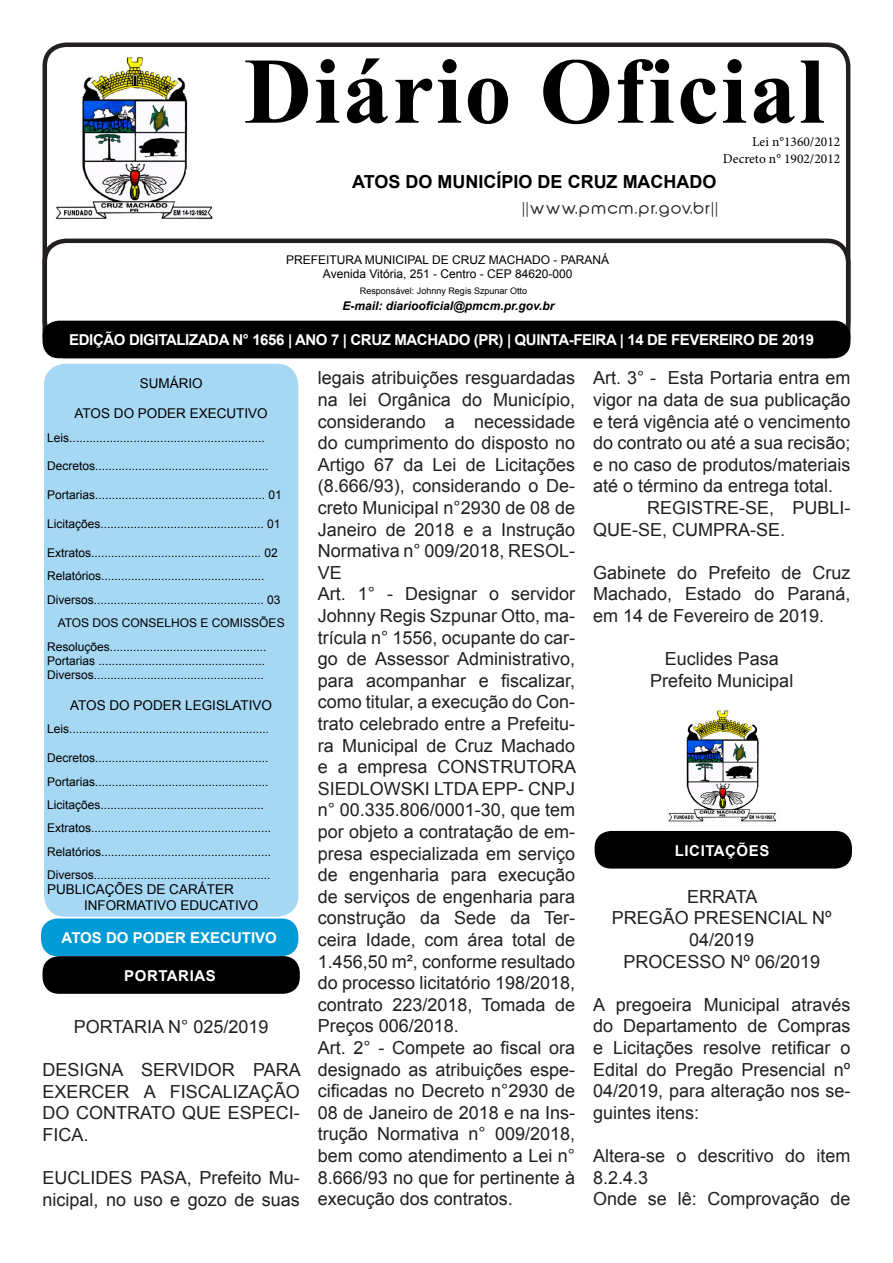
<style>
.page{position:relative;width:893px;height:1263px;background:#fff}
.page>*{position:absolute;margin:0;border:0;box-sizing:border-box;transform-origin:0 0}
.t1{font:700 93.9px "Times New Roman";letter-spacing:.025em;color:#000}
.t2{font:18px/21.6px "Arial";color:#231f20;text-align:justify}
.t3{font:700 18px "Arial";color:#000}
.t4{font:700 15px "Arial";letter-spacing:-.025em;color:#fff}
.t5{font:15px "Abeatby Kai";letter-spacing:.1em;color:#231f20;scale:1.06 1}
.t6{font:700 15px "Arial";color:#fff}
.t7{font:700 15px "Arial";letter-spacing:.035em;color:#fff}
.t8{font:13.5px "Arial";color:#000}
.t9{font:13.5px "Minion Pro";color:#000}
.t10{font:12px "Arial";color:#000}
.t11{font:italic 700 12px "Arial";color:#000}
.t12{font:9px "Arial";color:#000}
</style>
<div class="page">
<div style="left:43px;top:43px;width:807px;height:301px;border:4px solid #231f20;border-radius:21px"></div>
<div style="left:43px;top:239px;width:807px;height:119px;border:4px solid #231f20;border-radius:21px"></div>
<div style="left:44px;top:364px;width:254px;height:553px;background:#a6d7f3;border-radius:21px"></div>
<div style="left:43px;top:321px;width:807px;height:37px;background:#000;border-radius:16px"></div>
<img style="left:55px;top:55px;width:158px;height:165px">
<div style="left:41px;top:918px;width:257px;height:38px;background:#009bd6;border-radius:16px"></div>
<div style="left:43px;top:956px;width:257px;height:38px;background:#000;border-radius:16px"></div>
<img style="left:668px;top:709px;width:108px;height:113px">
<div style="left:595px;top:831px;width:257px;height:37px;background:#000;border-radius:16px"></div>
<p class="t1" style="left:244px;top:24px;width:582px">Diário Oficial</p>
<p class="t9" style="left:752px;top:133px;width:90px">Lei n°1360/2012</p>
<p class="t9" style="left:723px;top:149px;width:119px">Decreto n° 1902/2012</p>
<p class="t3" style="left:352px;top:169px;width:366px">ATOS DO MUNICÍPIO DE CRUZ MACHADO</p>
<p class="t5" style="left:523px;top:202px;width:186px">||www.pmcm.pr.gov.br||</p>
<p class="t10" style="left:286px;top:251px;width:325px">PREFEITURA MUNICIPAL DE CRUZ MACHADO - PARANÁ</p>
<p class="t10" style="left:323px;top:266px;width:251px">Avenida Vitória, 251 - Centro - CEP 84620-000</p>
<p class="t11" style="left:343px;top:298px;width:213px">E-mail: diariooficial@pmcm.pr.gov.br</p>
<p class="t4" style="left:69px;top:329px;width:747px">EDIÇÃO DIGITALIZADA N° 1656 | ANO 7 | CRUZ MACHADO (PR) | QUINTA-FEIRA | 14 DE FEVEREIRO DE 2019</p>
<p class="t8" style="left:140px;top:374px;width:65px">SUMÁRIO</p>
<p class="t8" style="left:75px;top:404px;width:195px">ATOS DO PODER EXECUTIVO</p>
<p class="t10" style="left:47px;top:429px;width:219px">Leis..........................................................</p>
<p class="t10" style="left:47px;top:458px;width:223px">Decretos....................................................</p>
<p class="t10" style="left:47px;top:487px;width:236px">Portarias................................................... 01</p>
<p class="t10" style="left:47px;top:516px;width:235px">Licitações................................................. 01</p>
<p class="t10" style="left:47px;top:544px;width:232px">Extratos................................................... 02</p>
<p class="t10" style="left:47px;top:568px;width:219px">Relatórios.................................................</p>
<p class="t10" style="left:47px;top:591px;width:235px">Diversos................................................... 03</p>
<p class="t10" style="left:58px;top:615px;width:228px">ATOS DOS CONSELHOS E COMISSÕES</p>
<p class="t10" style="left:47px;top:638px;width:221px">Resoluções...............................................</p>
<p class="t10" style="left:47px;top:652px;width:220px">Portarias ..................................................</p>
<p class="t10" style="left:47px;top:667px;width:218px">Diversos...................................................</p>
<p class="t8" style="left:70px;top:696px;width:203px">ATOS DO PODER LEGISLATIVO</p>
<p class="t10" style="left:47px;top:721px;width:224px">Leis............................................................</p>
<p class="t10" style="left:47px;top:750px;width:223px">Decretos....................................................</p>
<p class="t10" style="left:47px;top:773px;width:223px">Portarias....................................................</p>
<p class="t10" style="left:47px;top:796px;width:218px">Licitações.................................................</p>
<p class="t10" style="left:47px;top:820px;width:226px">Extratos......................................................</p>
<p class="t10" style="left:47px;top:843px;width:226px">Relatórios...................................................</p>
<p class="t10" style="left:47px;top:867px;width:225px">Diversos.....................................................</p>
<p class="t8" style="left:47px;top:880px;width:188px">PUBLICAÇÕES DE CARÁTER</p>
<p class="t8" style="left:84px;top:896px;width:176px">INFORMATIVO EDUCATIVO</p>
<p class="t12" style="left:360px;top:284px;width:169px">Responsável: Johnny Regis Szpunar Otto</p>
<p class="t2" style="left:593px;top:367px;width:259px">Art. 3° - Esta Portaria entra em vigor na data de sua publicação e terá vigência até o vencimento do contrato ou até a sua recisão; e no caso de produtos/materiais até o término da entrega total.</p>
<p class="t2" style="left:593px;top:497px;width:259px;text-indent:54px">REGISTRE-SE, PUBLI-<br>QUE-SE, CUMPRA-SE.</p>
<p class="t2" style="left:593px;top:561px;width:259px">Gabinete do Prefeito de Cruz Machado, Estado do Paraná, em 14 de Fevereiro de 2019.</p>
<p class="t2" style="left:665px;top:648px;width:116px">Euclides Pasa</p>
<p class="t2" style="left:650px;top:669px;width:145px">Prefeito Municipal</p>
<p class="t2" style="left:318px;top:367px;width:259px">legais atribuições resguardadas na lei Orgânica do Município, considerando a necessidade do cumprimento do disposto no Artigo 67 da Lei de Licitações (8.666/93), considerando o De&shy;creto Municipal n°2930 de 08 de Janeiro de 2018 e a Instrução Normativa n° 009/2018, RESOL-VE</p>
<p class="t2" style="left:318px;top:583px;width:260px">Art. 1° - Designar o servidor Johnny Regis Szpunar Otto, ma&shy;trícula n° 1556, ocupante do car&shy;go de Assessor Administrativo, para acompanhar e fiscalizar, como titular, a execução do Con&shy;trato celebrado entre a Prefeitu&shy;ra Municipal de Cruz Machado e a empresa CONSTRUTORA SIEDLOWSKI LTDA EPP- CNPJ n° 00.335.806/0001-30, que tem por objeto a contratação de em&shy;presa especializada em serviço de engenharia para execução de serviços de engenharia para construção da Sede da Ter&shy;ceira Idade, com área total de 1.456,50 m², conforme resultado do processo licitatório 198/2018, contrato 223/2018, Tomada de Preços 006/2018.</p>
<p class="t2" style="left:318px;top:1037px;width:259px">Art. 2° - Compete ao fiscal ora designado as atribuições espe&shy;cificadas no Decreto n°2930 de 08 de Janeiro de 2018 e na Ins&shy;trução Normativa n° 009/2018, bem como atendimento a Lei n° 8.666/93 no que for pertinente à execução dos contratos.</p>
<p class="t7" style="left:675px;top:840px;width:96px">LICITAÇÕES</p>
<p class="t2" style="left:687px;top:885px;width:72px">ERRATA</p>
<p class="t2" style="left:612px;top:907px;width:221px;text-align:center">PREGÃO PRESENCIAL Nº<br>04/2019</p>
<p class="t2" style="left:623px;top:950px;width:198px">PROCESSO Nº 06/2019</p>
<p class="t2" style="left:593px;top:993px;width:259px">A pregoeira Municipal através do Departamento de Compras e Licitações resolve retificar o Edital do Pregão Presencial nº 04/2019, para alteração nos se&shy;guintes itens:</p>
<p class="t2" style="left:593px;top:1145px;width:259px">Altera-se o descritivo do item<br>8.2.4.3</p>
<p class="t2" style="left:593px;top:1188px;width:259px">Onde se lê: Comprovação de</p>
<p class="t6" style="left:62px;top:927px;width:217px">ATOS DO PODER EXECUTIVO</p>
<p class="t7" style="left:124px;top:965px;width:93px">PORTARIAS</p>
<p class="t2" style="left:74px;top:1016px;width:196px">PORTARIA N° 025/2019</p>
<p class="t2" style="left:43px;top:1059px;width:260px">DESIGNA SERVIDOR PARA EXERCER A FISCALIZAÇÃO DO CONTRATO QUE ESPECI-FICA.</p>
<p class="t2" style="left:43px;top:1167px;width:259px">EUCLIDES PASA, Prefeito Mu&shy;nicipal, no uso e gozo de suas</p>
</div>
